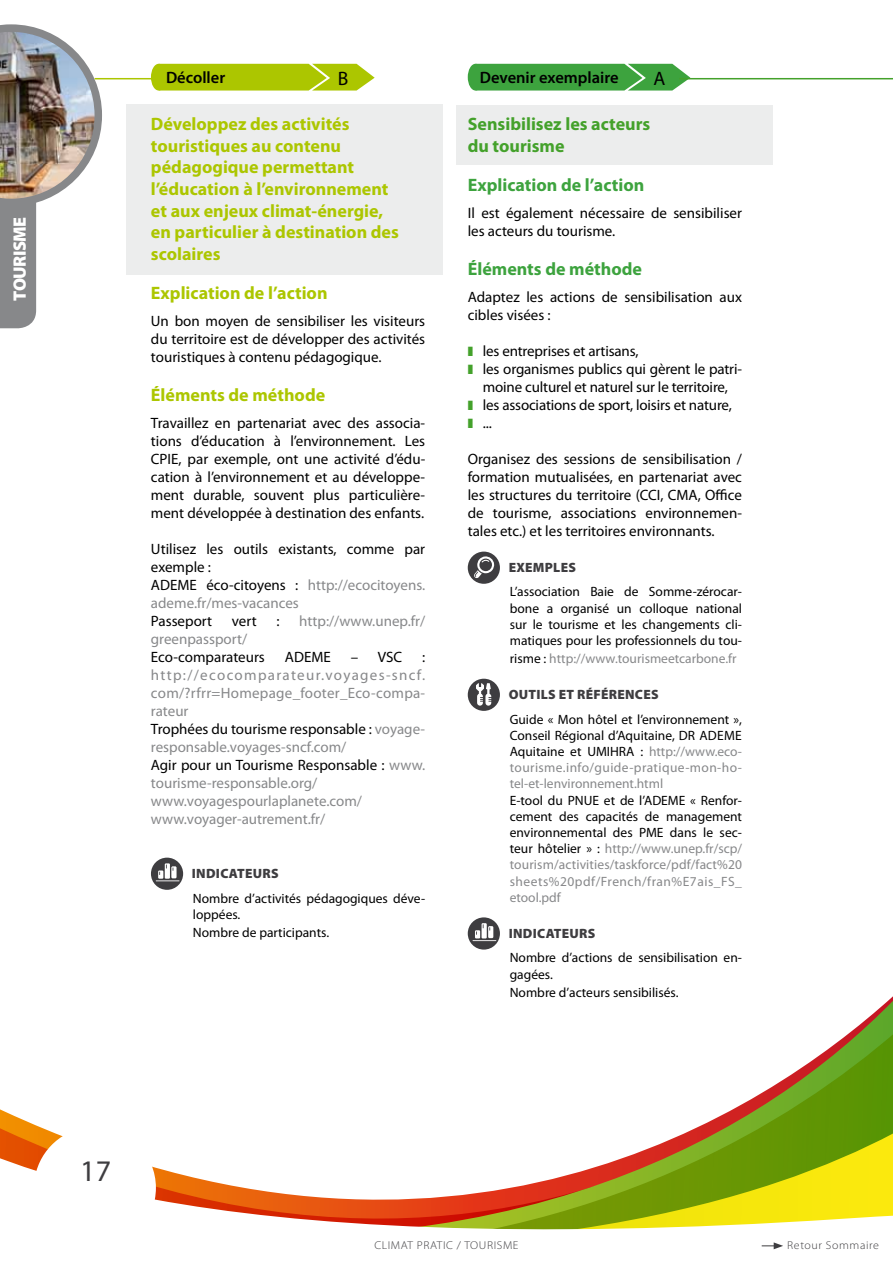
<style>
.page{position:relative;width:893px;height:1263px;background:#fff}
.page>*{position:absolute;margin:0;border:0;box-sizing:border-box;transform-origin:0 0}
.t1{font:30px "Myriad Pro";color:#3e3d40}
.t2{font:19.5px "Myriad Pro";color:#000}
.t3{font:700 18px/21.6px "Myriad Pro";color:#acc600}
.t4{font:700 18px "Myriad Pro";color:#3da33e}
.t5{font:700 18px/21.6px "Myriad Pro";color:#44a12b}
.t6{font:900 18px "Myriad Pro";letter-spacing:-.035em;color:#fff}
.t7{font:600 16.5px "Myriad Pro";color:#000}
.t8{font:15px/18px "Myriad Pro";color:#000}
.t9{font:15px/18px "Myriad Pro";color:#87888a}
.t10{font:13.5px/16.2px "Myriad Pro";color:#000}
.t11{font:900 13.5px "Myriad Pro";letter-spacing:.02em;color:#3e3d40}
.t12{font:13.5px "Myriad Pro";color:#87888a}
.t13{font:300 11.4px "Myriad Pro";letter-spacing:.05em;color:#3e3d40;scale:1.05 1}
.s1{color:#87888a}
.s2{color:#000}
</style>
<div class="page">
<svg style="left:467px;top:921px;width:426px;height:157px"></svg>
<svg style="left:0;top:1078px;width:893px;height:172px"></svg>
<img style="left:0;top:24px;width:102px;height:304px">
<svg style="left:762px;top:1242px;width:21px;height:7px"></svg>
<div style="left:126px;top:105px;width:316px;height:170px;background:#eceded"></div>
<div style="left:456px;top:105px;width:316px;height:59px;background:#eceded"></div>
<svg style="left:161px;top:64px;width:214px;height:27px"></svg>
<div style="left:151px;top:64px;width:15px;height:27px;background:#acc600;border-radius:50%"></div>
<div style="left:151px;top:858px;width:32px;height:32px;background:#3e3d40;border-radius:50%"></div>
<svg style="left:156px;top:863px;width:23px;height:18px"></svg>
<svg style="left:478px;top:64px;width:212px;height:27px"></svg>
<div style="left:468px;top:64px;width:15px;height:27px;background:#3da33e;border-radius:50%"></div>
<div style="left:468px;top:552px;width:32px;height:32px;background:#3e3d40;border-radius:50%"></div>
<svg style="left:474px;top:556px;width:20px;height:22px"></svg>
<div style="left:468px;top:679px;width:32px;height:32px;background:#3e3d40;border-radius:50%"></div>
<svg style="left:476px;top:683px;width:15px;height:23px"></svg>
<div style="left:468px;top:917px;width:32px;height:32px;background:#3e3d40;border-radius:50%"></div>
<svg style="left:473px;top:923px;width:23px;height:18px"></svg>
<hr style="left:95px;top:78px;width:62px;height:1px;background:#acc600">
<hr style="left:679px;top:78px;width:214px;height:1px;background:#44a12b">
<p class="t6" style="left:8px;top:300px;width:85px;rotate:-90deg">TOURISME</p>
<p class="t7" style="left:166px;top:67px;width:61px">Décoller</p>
<h2 class="t2" style="left:338px;top:66px;width:12px">B</h2>
<p class="t3" style="left:151px;top:113px;width:249px">Développez des activités touristiques au contenu pédagogique permettant l’éducation à l’environnement et aux enjeux climat-énergie, en particulier à destination des scolaires</p>
<p class="t3" style="left:151px;top:282px;width:178px">Explication de l’action</p>
<p class="t8" style="left:151px;top:312px;width:276px;text-align:justify">Un bon moyen de sensibiliser les visiteurs du territoire est de développer des activités touristiques à contenu pédagogique.</p>
<p class="t3" style="left:151px;top:384px;width:176px">Éléments de méthode</p>
<p class="t8" style="left:151px;top:414px;width:276px;text-align:justify">Travaillez en partenariat avec des associa&shy;tions d’éducation à l’environnement. Les CPIE, par exemple, ont une activité d’édu&shy;cation à l’environnement et au développe&shy;ment durable, souvent plus particulière&shy;ment développée à destination des enfants.</p>
<p class="t8" style="left:151px;top:540px;width:276px">Utilisez les outils existants, comme par exemple :<br>ADEME éco-citoyens : <span class="s1">http://ecocitoyens. ademe.fr/mes-vacances</span></p>
<p class="t8" style="left:151px;top:612px;width:63px">Passeport</p>
<p class="t8" style="left:232px;top:612px;width:26px">vert</p>
<p class="t8" style="left:276px;top:612px;width:5px">:</p>
<p class="t9" style="left:299px;top:612px;width:127px">http://www.unep.fr/</p>
<p class="t9" style="left:151px;top:630px;width:98px">greenpassport/</p>
<p class="t8" style="left:151px;top:648px;width:115px">Eco-comparateurs</p>
<p class="t8" style="left:285px;top:648px;width:47px">ADEME</p>
<p class="t8" style="left:351px;top:648px;width:53px">– VSC</p>
<p class="t8" style="left:422px;top:648px;width:5px">:</p>
<p class="t9" style="left:151px;top:666px;width:276px">http://ecocomparateur.voyages-sncf. com/?rfrr=Homepage_footer_Eco-compa&shy;rateur<br><span class="s2">Trophées du tourisme responsable :</span> voyage&shy;responsable.voyages-sncf.com/<br><span class="s2">Agir pour un Tourisme Responsable :</span> www. tourisme-responsable.org/ www.voyagespourlaplanete.com/ www.voyager-autrement.fr/</p>
<p class="t11" style="left:192px;top:864px;width:88px">INDICATEURS</p>
<p class="t10" style="left:193px;top:890px;width:234px">Nombre d’activités pédagogiques déve&shy;loppées.</p>
<p class="t10" style="left:193px;top:924px;width:138px">Nombre de participants.</p>
<p class="t7" style="left:480px;top:66px;width:140px">Devenir exemplaire</p>
<h2 class="t2" style="left:654px;top:66px;width:13px">A</h2>
<p class="t5" style="left:468px;top:113px;width:184px">Sensibilisez les acteurs du tourisme</p>
<p class="t4" style="left:468px;top:174px;width:178px">Explication de l’action</p>
<p class="t8" style="left:468px;top:204px;width:276px">Il est également nécessaire de sensibiliser les acteurs du tourisme.</p>
<p class="t4" style="left:468px;top:258px;width:176px">Éléments de méthode</p>
<p class="t8" style="left:468px;top:288px;width:276px">Adaptez les actions de sensibilisation aux cibles visées :</p>
<p class="t8" style="left:483px;top:342px;width:261px">les entreprises et artisans,<br>les organismes publics qui gèrent le patri&shy;moine culturel et naturel sur le territoire, les associations de sport, loisirs et nature, ...</p>
<p class="t8" style="left:468px;top:450px;width:276px;text-align:justify">Organisez des sessions de sensibilisation / formation mutualisées, en partenariat avec les structures du territoire (CCI, CMA, Office de tourisme, associations environnemen&shy;tales etc.) et les territoires environnants.</p>
<p class="t11" style="left:509px;top:558px;width:69px">EXEMPLES</p>
<p class="t10" style="left:510px;top:584px;width:234px;text-align:justify">L’association Baie de Somme-zérocar&shy;bone a organisé un colloque national sur le tourisme et les changements cli&shy;matiques pour les professionnels du tou-</p>
<p class="t12" style="left:510px;top:650px;width:228px"><span class="s2">risme :</span> http://www.tourismeetcarbone.fr</p>
<p class="t11" style="left:509px;top:685px;width:19px">OUTILS</p>
<p class="t11" style="left:559px;top:685px;width:28px">ET RÉFÉRENCES</p>
<p class="t10" style="left:510px;top:711px;width:234px">Guide « Mon hôtel et l’environnement », Conseil Régional d’Aquitaine, DR Ademe Aquitaine et UMIHRA : <span class="s1">http://www.eco&shy;tourisme.info/guide-pratique-mon-ho&shy;tel-et-lenvironnement.html</span></p>
<p class="t10" style="left:510px;top:792px;width:234px;text-align:justify">E-tool du PNUE et de l’ADEME « Renfor&shy;cement des capacités de management environnemental des PME dans le sec&shy;teur hôtelier » : <span class="s1">http://www.unep.fr/scp/ tourism/activities/taskforce/pdf/fact%20 sheets%20pdf/French/fran%E7ais_FS_ etool.pdf</span></p>
<p class="t11" style="left:509px;top:924px;width:88px">INDICATEURS</p>
<p class="t10" style="left:510px;top:949px;width:234px">Nombre d’actions de sensibilisation en&shy;gagées.</p>
<p class="t10" style="left:510px;top:984px;width:170px">Nombre d’acteurs sensibilisés.</p>
<h1 class="t1" style="left:80px;top:1152px;width:32px">17</h1>
<p class="t13" style="left:374px;top:1238px;width:139px">CLIMAT PRATIC / TOURISME</p>
<p class="t13" style="left:787px;top:1238px;width:89px">Retour Sommaire</p>
</div>
